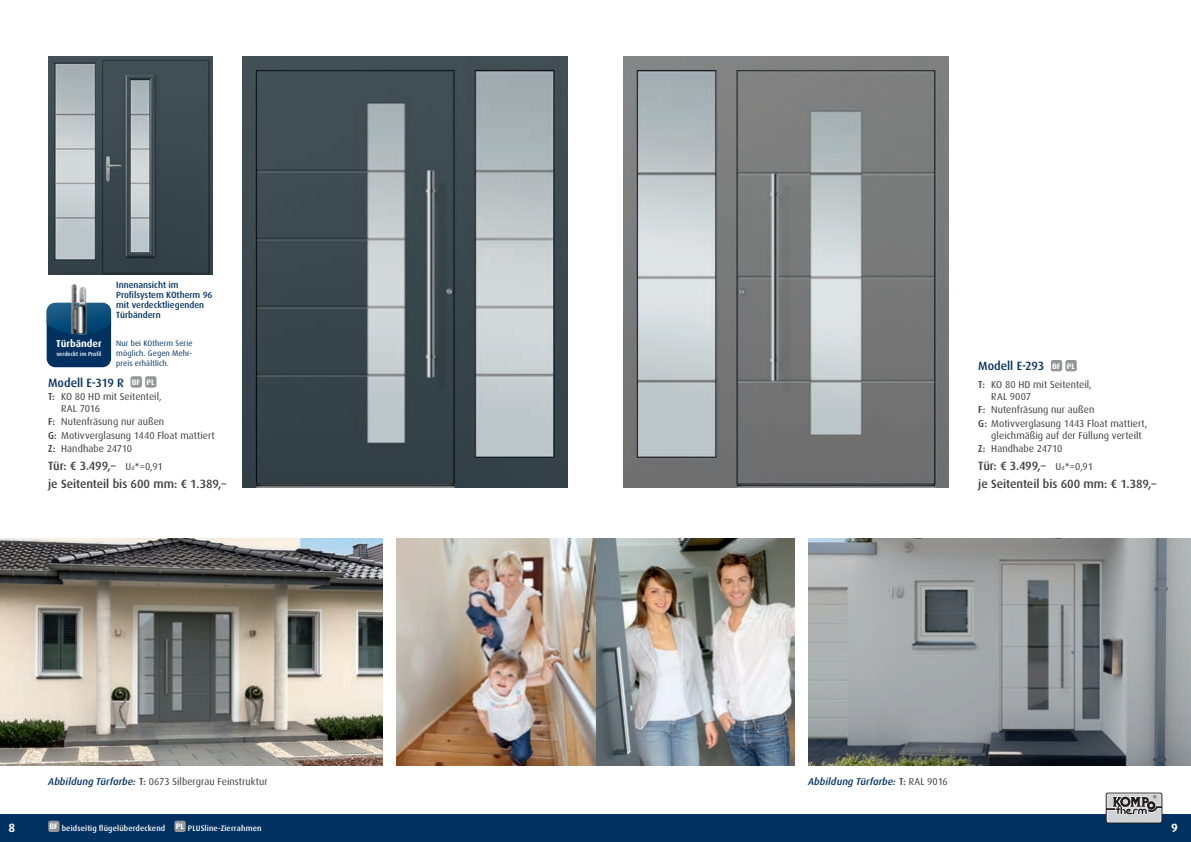
<style>
.page{position:relative;width:1191px;height:842px;background:#fff}
.page>*{position:absolute;margin:0;border:0;box-sizing:border-box;transform-origin:0 0}
.t1{font:500 12px/17.7px "Dax";letter-spacing:-.005em;color:#3e3e3f}
.t2{font:500 12px "Dax";letter-spacing:-.005em;color:#003160}
.t3{font:700 12px "Dax";color:#fff}
.t4{font:10px/13.4px "Dax";letter-spacing:.005em;color:#3e3e3f}
.t5{font:italic 500 10px "Dax";letter-spacing:.01em;color:#003160}
.t6{font:700 10px "Dax";color:#fff}
.t7{font:500 9px/10px "Dax";color:#003160}
.t8{font:8px/10px "Dax";letter-spacing:.015em;color:#003160;text-align:justify}
.t9{font:500 8px "Dax";letter-spacing:.015em;color:#fff}
.t10{font:500 5.9px "Dax";color:#fff}
.s1{font-weight:700;font-size:8px;color:#fff}
.s2{font-weight:500}
.s3{font-weight:400;font-size:10px}
.s4{font-weight:400;font-size:5.8px}
.s5{font-family:"DIN";font-weight:400;font-size:10px}
.s6{font-weight:500;font-style:italic;color:#003160}
.s7{font-style:normal;color:#3e3e3f}
.s8{font-weight:400;font-style:normal;color:#3e3e3f}
</style>
<div class="page">
<div style="left:0;top:814px;width:1191px;height:28px;background:#003160"></div>
<img style="left:242px;top:57px;width:325px;height:431px">
<img style="left:397px;top:539px;width:397px;height:226px">
<img style="left:0;top:539px;width:383px;height:226px">
<img style="left:624px;top:57px;width:324px;height:431px">
<img style="left:808px;top:539px;width:383px;height:226px">
<img style="left:48px;top:57px;width:165px;height:218px">
<svg style="left:46px;top:302px;width:66px;height:66px;background:#184771"></svg>
<img style="left:52px;top:284px;width:49px;height:55px">
<div style="left:131px;top:376px;width:11px;height:12px;background:#939598;border-radius:2px"></div>
<div style="left:145px;top:376px;width:11px;height:12px;background:#939598;border-radius:2px"></div>
<div style="left:1050px;top:360px;width:12px;height:11px;background:#939598;border-radius:2px"></div>
<div style="left:1065px;top:360px;width:11px;height:11px;background:#939598;border-radius:2px"></div>
<div style="left:48px;top:821px;width:12px;height:11px;background:#939598;border-radius:2px"></div>
<div style="left:174px;top:821px;width:12px;height:11px;background:#939598;border-radius:2px"></div>
<svg style="left:1105px;top:792px;width:57px;height:31px"></svg>
<svg style="left:1106px;top:793px;width:55px;height:29px;background:#a6a5a6"></svg>
<p class="t7" style="left:116px;top:279px;width:98px">Innenansicht im<br>Profilsystem KOtherm 96 mit verdecktliegenden<br>Türbändern</p>
<p class="t8" style="left:116px;top:338px;width:78px">Nur bei KOtherm Serie möglich. Gegen Mehr&shy;preis erhältlich.</p>
<p class="t6" style="left:56px;top:338px;width:47px">Türbänder</p>
<p class="t10" style="left:56px;top:351px;width:47px">verdeckt im Profil</p>
<p class="t2" style="left:48px;top:376px;width:108px">Modell E-319 R <span class="s1">BF PL</span></p>
<p class="t4" style="left:61px;top:391px;width:102px;line-height:12px;text-indent:-13px"><span class="s2">T:</span> KO 80 HD mit Seitenteil,<br>RAL 7016</p>
<p class="t4" style="left:48px;top:415px;width:168px"><span class="s2">F:</span> Nutenfräsung nur außen<br><span class="s2">G:</span> Motivverglasung 1440 Float mattiert<br><span class="s2">Z:</span> Handhabe 24710</p>
<p class="t1" style="left:48px;top:457px;width:180px">Tür: € 3.499,– <span class="s3">U</span><span class="s4">d</span><span class="s5">*</span><span class="s3">=0,91<br></span>je Seitenteil bis 600 mm: € 1.389,–</p>
<p class="t2" style="left:978px;top:359px;width:98px">Modell E-293 <span class="s1">BF PL</span></p>
<p class="t4" style="left:991px;top:379px;width:102px;line-height:12px;text-indent:-13px"><span class="s2">T:</span> KO 80 HD mit Seitenteil,<br>RAL 9007</p>
<p class="t4" style="left:978px;top:403px;width:171px"><span class="s2">F:</span> Nutenfräsung nur außen<br><span class="s2">G:</span> Motivverglasung 1443 Float mattiert,</p>
<p class="t4" style="left:978px;top:429px;width:165px;text-indent:13px">gleichmäßig auf der Füllung verteilt<br><span class="s2">Z:</span> Handhabe 24710</p>
<p class="t1" style="left:978px;top:457px;width:180px">Tür: € 3.499,– <span class="s3">U</span><span class="s4">d</span><span class="s5">*</span><span class="s3">=0,91<br></span>je Seitenteil bis 600 mm: € 1.389,–</p>
<p class="t4" style="left:48px;top:775px;width:221px"><span class="s6">Abbildung Türfarbe:</span> <span class="s2">T:</span> 0673 Silbergrau Feinstruktur</p>
<p class="t5" style="left:808px;top:776px;width:141px">Abbildung Türfarbe: <span class="s7">T:</span> <span class="s8">RAL 9016</span></p>
<p class="t9" style="left:49px;top:824px;width:117px"><sup>BF</sup> beidseitig flügelüberdeckend</p>
<p class="t9" style="left:176px;top:824px;width:87px"><sup>PL</sup> PLUSline-Zierrahmen</p>
<p class="t3" style="left:9px;top:821px;width:8px">8</p>
<p class="t3" style="left:1171px;top:821px;width:8px">9</p>
</div>
